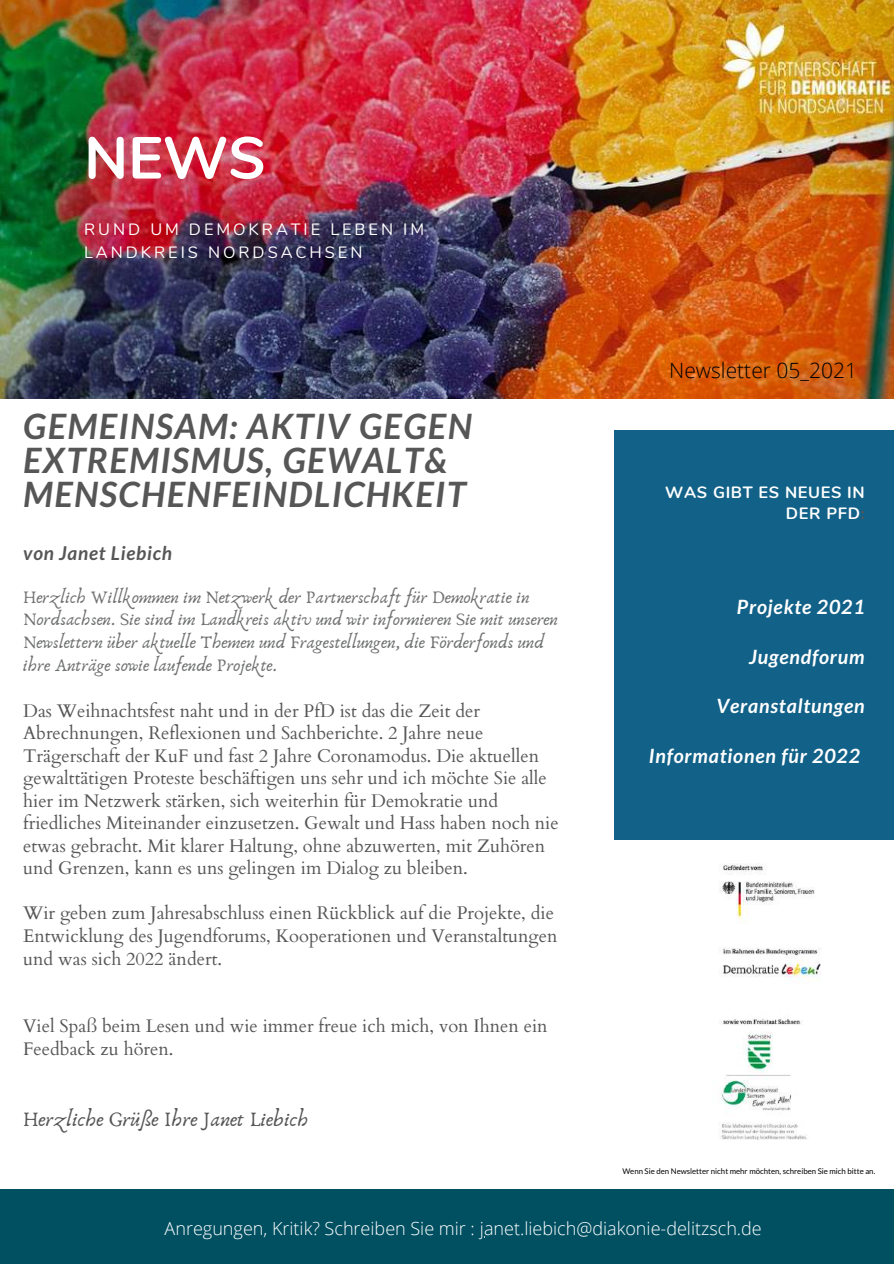
<style>
.page{position:relative;width:894px;height:1264px;background:#fff}
.page>*{position:absolute;margin:0;border:0;box-sizing:border-box;transform-origin:0 0}
.t1{font:700 58.95px "Nunito";color:#fff}
.t2{font:italic 700 34.8px/33.8px "Lato";letter-spacing:.04em;color:#565656}
.t3{font:21.3px "Anaktoria";color:#565656}
.t4{font:300 21px "Open Sans";color:#000}
.t5{font:italic 700 19.65px "Lato";letter-spacing:.04em;color:#fff}
.t6{font:italic 700 19.05px "Lato";letter-spacing:.04em;color:#565656}
.t7{font:18.3px/22.5px "Cardo";color:#565656}
.t8{font:18.3px/22.5px "Anaktoria";color:#707172}
.t9{font:300 18px "Open Sans";color:#fff}
.t10{font:16.35px/22.5px "Nunito";letter-spacing:.18em;color:#fff}
.t11{font:700 16.35px/21.5px "Nunito";letter-spacing:.04em;color:#fff;text-align:right}
.t12{font:7.8px "Lato";color:#000}
.s1{color:#565656}
</style>
<div class="page">
<div style="left:0;top:0;width:893px;height:1263px;background:#015062"></div>
<div style="left:0;top:383px;width:893px;height:805px;background:#fff"></div>
<img style="left:0;top:0;width:893px;height:398px">
<img style="left:688px;top:839px;width:158px;height:301px">
<div style="left:614px;top:430px;width:279px;height:409px;background:#126188"></div>
<h1 class="t1" style="left:84px;top:119px;width:183px">NEWS</h1>
<p class="t10" style="left:84px;top:219px;width:341px">RUND UM DEMOKRATIE LEBEN IM<br>LANDKREIS NORDSACHSEN</p>
<h2 class="t2" style="left:23px;top:409px;width:450px">GEMEINSAM: AKTIV GEGEN<br>EXTREMISMUS, GEWALT&amp;<br>MENSCHENFEINDLICHKEIT</h2>
<p class="t6" style="left:23px;top:541px;width:150px">von Janet Liebich</p>
<p class="t8" style="left:23px;top:586px;width:536px">Herzlich Willkommen im Netzwerk der Partnerschaft für Demokratie in Nordsachsen. Sie sind im Landkreis aktiv und wir informieren Sie mit unseren Newslettern über aktuelle Themen und Fragestellungen, die Förderfonds und ihre Anträge sowie laufende Projekte.</p>
<p class="t7" style="left:23px;top:699px;width:537px">Das Weihnachtsfest naht und in der PfD ist das die Zeit der Abrechnungen, Reflexionen und Sachberichte. 2 Jahre neue Trägerschaft der KuF und fast 2 Jahre Coronamodus. Die aktuellen gewalttätigen Proteste beschäftigen uns sehr und ich möchte Sie alle hier im Netzwerk stärken, sich weiterhin für Demokratie und friedliches Miteinander einzusetzen. Gewalt und Hass haben noch nie etwas gebracht. Mit klarer Haltung, ohne abzuwerten, mit Zuhören und Grenzen, kann es uns gelingen im Dialog zu bleiben.</p>
<p class="t7" style="left:23px;top:902px;width:535px">Wir geben zum Jahresabschluss einen Rückblick auf die Projekte, die<br>Entwicklung des Jugendforums, Kooperationen und Veranstaltungen und was sich 2022 ändert.</p>
<p class="t7" style="left:23px;top:1015px;width:525px">Viel Spaß beim Lesen und wie immer freue ich mich, von Ihnen ein<br>Feedback zu hören.</p>
<p class="t3" style="left:23px;top:1105px;width:287px">Herzliche Grüße Ihre Janet Liebich</p>
<p class="t4" style="left:669px;top:356px;width:189px">Newsletter 05_2021</p>
<p class="t11" style="left:665px;top:482px;width:201px">WAS GIBT ES NEUES IN<br>DER PFD<span class="s1">:</span></p>
<p class="t5" style="left:736px;top:594px;width:129px">Projekte 2021</p>
<p class="t5" style="left:748px;top:644px;width:117px">Jugendforum</p>
<p class="t5" style="left:716px;top:693px;width:150px">Veranstaltungen</p>
<p class="t5" style="left:648px;top:743px;width:213px">Informationen für 2022</p>
<p class="t12" style="left:622px;top:1165px;width:254px">Wenn Sie den Newsletter nicht mehr möchten, schreiben Sie mich bitte an.</p>
<p class="t9" style="left:164px;top:1216px;width:598px">Anregungen, Kritik? Schreiben Sie mir : janet.liebich@diakonie-delitzsch.de</p>
</div>
